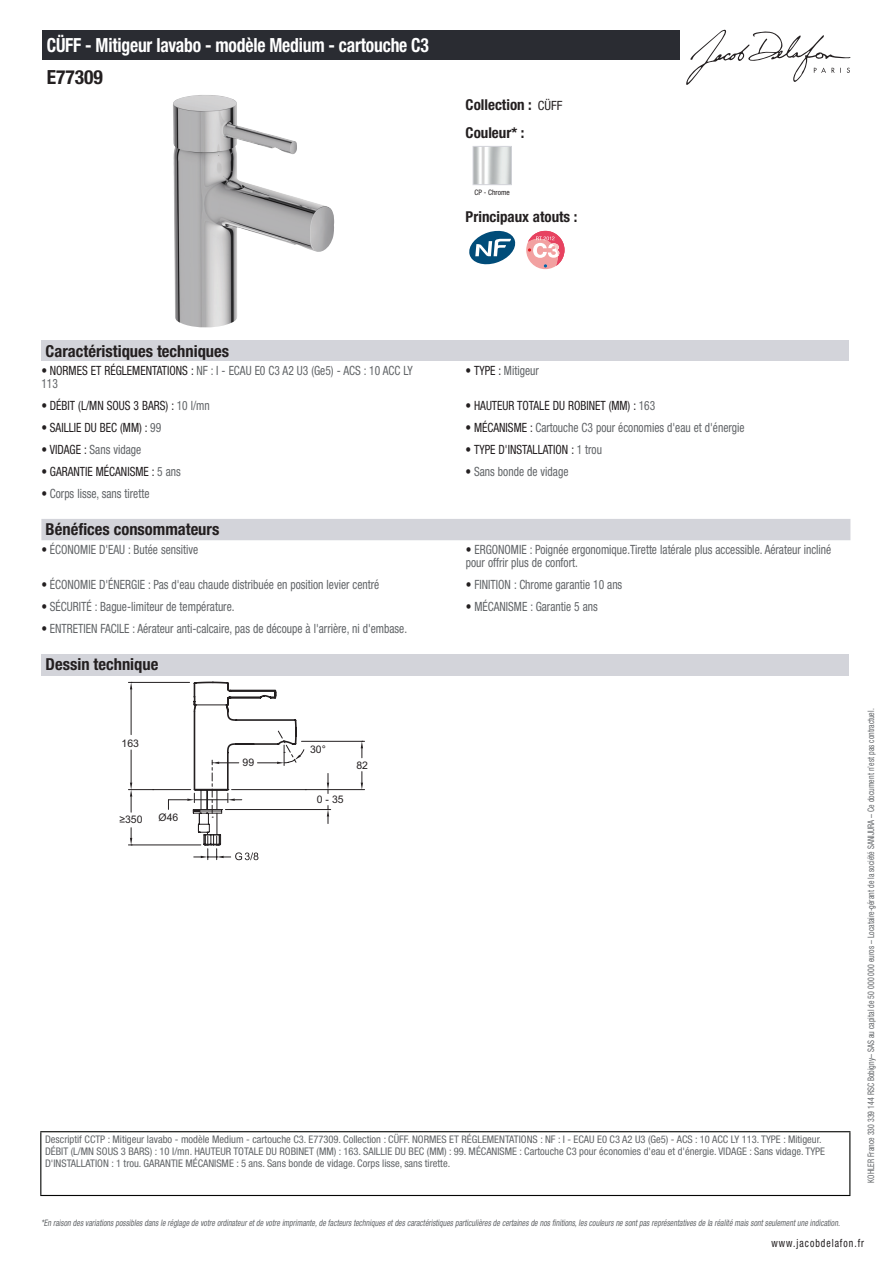
<style>
.page{position:relative;width:893px;height:1263px;background:#fff}
.page>*{position:absolute;margin:0;border:0;box-sizing:border-box;transform-origin:0 0}
.t1{font:700 condensed 19.5px "Helvetica Neue LT Std";letter-spacing:-.01em;color:#fff;scale:.9 1}
.t2{font:700 condensed 19.5px "Helvetica Neue LT Std";color:#231f20}
.t3{font:700 condensed 16.5px "Helvetica Neue LT Std";color:#231f20}
.t4{font:700 condensed 15px/27.8px "Helvetica Neue LT Std";color:#231f20}
.t5{font:condensed 12.75px/13.5px "Helvetica Neue LT Std";color:#626568;scale:.9 1}
.t6{font:condensed 12.75px "Helvetica Neue LT Std";color:#231f20;scale:.9 1}
.t7{font:condensed 11.25px "Helvetica Neue LT Std";letter-spacing:.1em;color:#231f20;scale:.87 1}
.t8{font:condensed 10.5px/12px "Helvetica Neue LT Std";color:#626568}
.t9{font:10.5px "Arial";color:#231f20}
.t10{font:italic condensed 9px "Helvetica Neue LT Std";color:#626568;scale:.87 1}
.t11{font:condensed 9px "Helvetica Neue LT Std";color:#626568;scale:.87 1}
.t12{font:condensed 7.5px "Helvetica Neue LT Std";color:#231f20}
.s1{font-weight:400;font-size:12.75px}
.s2{color:#231f20}
.s3{color:#626568}
</style>
<div class="page">
<svg style="left:686px;top:30px;width:164px;height:55px"></svg>
<img style="left:173px;top:95px;width:161px;height:233px">
<img style="left:475px;top:148px;width:35px;height:35px">
<div style="left:473px;top:146px;width:39px;height:39px;border:1px solid #d3d4da"></div>
<svg style="left:469px;top:231px;width:46px;height:33px"></svg>
<svg style="left:526px;top:231px;width:38px;height:38px"></svg>
<svg style="left:528px;top:231px;width:36px;height:36px"></svg>
<div style="left:41px;top:340px;width:808px;height:21px;background:#d3d4da"></div>
<div style="left:41px;top:519px;width:809px;height:21px;background:#d3d4da"></div>
<div style="left:41px;top:654px;width:808px;height:21px;background:#d3d4da"></div>
<hr style="left:225px;top:809px;width:106px;height:1px;background:#231f20">
<svg style="left:327px;top:773px;width:2px;height:20px"></svg>
<svg style="left:327px;top:805px;width:2px;height:18px"></svg>
<hr style="left:232px;top:789px;width:133px;height:1px;background:#231f20">
<hr style="left:301px;top:741px;width:64px;height:1px;background:#231f20">
<svg style="left:361px;top:771px;width:2px;height:19px"></svg>
<svg style="left:361px;top:741px;width:2px;height:17px"></svg>
<hr style="left:128px;top:789px;width:63px;height:1px;background:#231f20">
<hr style="left:128px;top:845px;width:73px;height:1px;background:#231f20">
<svg style="left:130px;top:828px;width:2px;height:18px"></svg>
<hr style="left:128px;top:682px;width:62px;height:1px;background:#231f20">
<hr style="left:131px;top:750px;width:1px;height:32px;background:#231f20">
<hr style="left:131px;top:689px;width:1px;height:46px;background:#231f20">
<svg style="left:130px;top:782px;width:2px;height:30px"></svg>
<svg style="left:130px;top:682px;width:2px;height:7px"></svg>
<svg style="left:168px;top:682px;width:138px;height:178px"></svg>
<div style="left:43px;top:30px;width:637px;height:30px;background:#2a2c32"></div>
<hr style="left:40px;top:1131px;width:810px;height:1px;background:#040503">
<hr style="left:40px;top:1132px;width:1px;height:63px;background:#040503">
<hr style="left:849px;top:1132px;width:1px;height:63px;background:#040503">
<hr style="left:40px;top:1195px;width:810px;height:1px;background:#040503">
<h1 class="t1" style="left:47px;top:33px;width:426px">CÜFF - Mitigeur lavabo - modèle Medium - cartouche C3</h1>
<h1 class="t2" style="left:47px;top:65px;width:58px">E77309</h1>
<p class="t4" style="left:466px;top:90px;width:98px">Collection : <span class="s1">CÜFF<br></span>Couleur* :</p>
<p class="t12" style="left:474px;top:188px;width:37px">CP - Chrome</p>
<p class="t4" style="left:466px;top:203px;width:113px">Principaux atouts :</p>
<p class="t3" style="left:46px;top:341px;width:185px">Caractéristiques techniques</p>
<p class="t5" style="left:41px;top:363px;width:414px"><span class="s2">• NORMES ET RÉGLEMENTATIONS :</span> NF : I - ECAU E0 C3 A2 U3 (Ge5) - ACS : 10 ACC LY<br>113</p>
<p class="t5" style="left:466px;top:363px;width:83px"><span class="s2">• TYPE :</span> Mitigeur</p>
<p class="t6" style="left:41px;top:398px;width:189px">• DÉBIT (L/MN SOUS 3 BARS) : <span class="s3">10 l/mn</span></p>
<p class="t6" style="left:466px;top:398px;width:212px">• HAUTEUR TOTALE DU ROBINET (MM) : <span class="s3">163</span></p>
<p class="t6" style="left:41px;top:420px;width:135px">• SAILLIE DU BEC (MM) : <span class="s3">99</span></p>
<p class="t5" style="left:466px;top:421px;width:311px"><span class="s2">• MÉCANISME :</span> Cartouche C3 pour économies d'eau et d'énergie</p>
<p class="t5" style="left:41px;top:442px;width:113px"><span class="s2">• VIDAGE :</span> Sans vidage</p>
<p class="t6" style="left:466px;top:442px;width:153px">• TYPE D'INSTALLATION : <span class="s3">1 trou</span></p>
<p class="t6" style="left:41px;top:464px;width:156px">• GARANTIE MÉCANISME : <span class="s3">5 ans</span></p>
<p class="t5" style="left:466px;top:464px;width:116px"><span class="s2">•</span> Sans bonde de vidage</p>
<p class="t5" style="left:41px;top:486px;width:122px"><span class="s2">•</span> Corps lisse, sans tirette</p>
<p class="t3" style="left:46px;top:520px;width:175px">Bénéfices consommateurs</p>
<p class="t5" style="left:41px;top:542px;width:176px"><span class="s2">•</span> ÉCONOMIE D'EAU : Butée sensitive</p>
<p class="t5" style="left:466px;top:542px;width:408px"><span class="s2">•</span> ERGONOMIE : Poignée ergonomique.Tirette latérale plus accessible. Aérateur incliné pour offrir plus de confort.</p>
<p class="t5" style="left:41px;top:578px;width:377px"><span class="s2">•</span> ÉCONOMIE D'ÉNERGIE : Pas d'eau chaude distribuée en position levier centré</p>
<p class="t5" style="left:466px;top:578px;width:175px"><span class="s2">•</span> FINITION : Chrome garantie 10 ans</p>
<p class="t5" style="left:41px;top:599px;width:216px"><span class="s2">•</span> SÉCURITÉ : Bague-limiteur de température.</p>
<p class="t5" style="left:466px;top:599px;width:148px"><span class="s2">•</span> MÉCANISME : Garantie 5 ans</p>
<p class="t5" style="left:41px;top:621px;width:408px"><span class="s2">•</span> ENTRETIEN FACILE : Aérateur anti-calcaire, pas de découpe à l'arrière, ni d'embase.</p>
<p class="t3" style="left:46px;top:655px;width:114px">Dessin technique</p>
<p class="t9" style="left:122px;top:736px;width:19px">163</p>
<p class="t9" style="left:119px;top:813px;width:25px">≥350</p>
<p class="t9" style="left:159px;top:810px;width:21px">Ø46</p>
<p class="t9" style="left:243px;top:755px;width:13px">99</p>
<p class="t9" style="left:310px;top:742px;width:17px">30°</p>
<p class="t9" style="left:317px;top:792px;width:28px">0 - 35</p>
<p class="t9" style="left:356px;top:758px;width:13px">82</p>
<p class="t8" style="left:45px;top:1134px;width:781px">Descriptif CCTP : Mitigeur lavabo - modèle Medium - cartouche C3. E77309. Collection : CÜFF. NORMES ET RÉGLEMENTATIONS : NF : I - ECAU E0 C3 A2 U3 (Ge5) - ACS : 10 ACC LY 113. TYPE : Mitigeur.<br>DÉBIT (L/MN SOUS 3 BARS) : 10 l/mn. HAUTEUR TOTALE DU ROBINET (MM) : 163. SAILLIE DU BEC (MM) : 99. MÉCANISME : Cartouche C3 pour économies d'eau et d'énergie. VIDAGE : Sans vidage. TYPE<br>D'INSTALLATION : 1 trou. GARANTIE MÉCANISME : 5 ans. Sans bonde de vidage. Corps lisse, sans tirette.</p>
<p class="t11" style="left:866px;top:1183px;width:547px;rotate:-90deg">KOHLER France 330 339 144 RSC Bobigny– SAS au capital de 50 000 000 euros – Locataire-gérant de la société SANIJURA – Ce document n’est pas contractuel.</p>
<p class="t10" style="left:41px;top:1217px;width:922px">*En raison desvariationspossiblesdansle réglage de votre ordinateuretde votre imprimante,de facteurstechniquesetdescaractéristiquesparticulièresde certainesde nosfinitions,lescouleursne sontpasreprésentativesde la réalité maissontseulementune indication.</p>
<p class="t7" style="left:772px;top:1237px;width:108px">www.jacobdelafon.fr</p>
</div>
